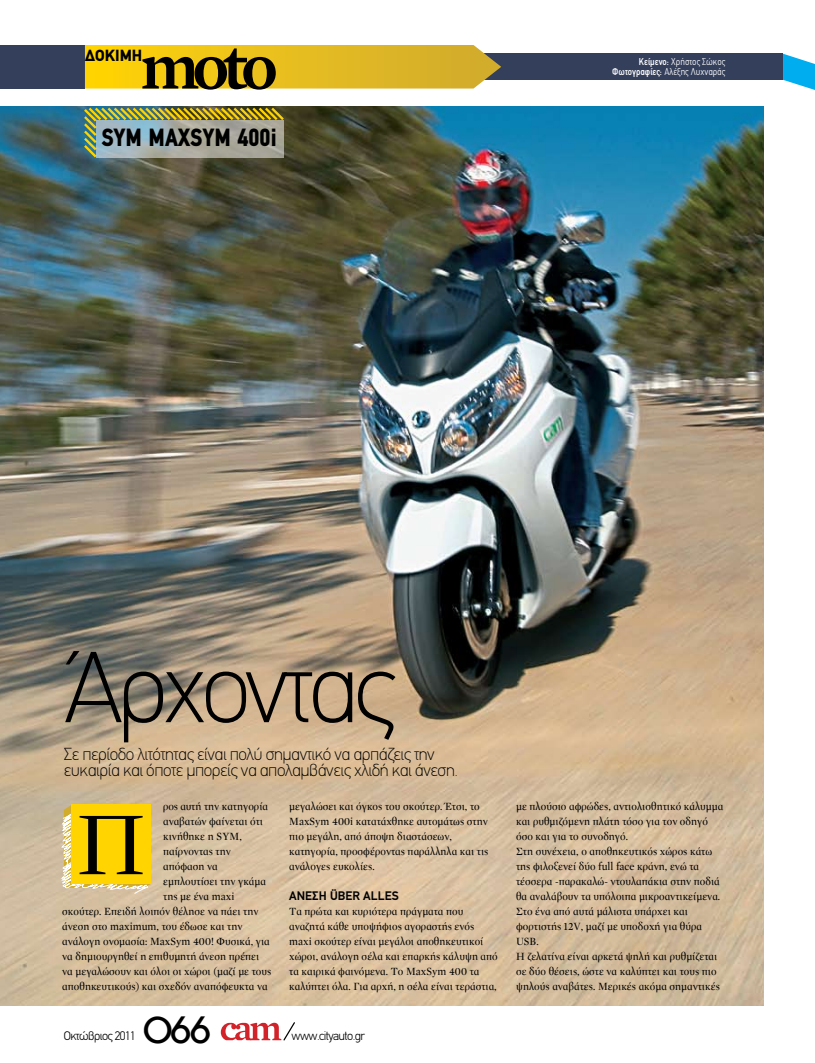
<style>
.page{position:relative;width:815px;height:1063px;background:#fff}
.page>*{position:absolute;margin:0;border:0;box-sizing:border-box;transform-origin:0 0}
.t1{font:100 101px "PF Din Text";letter-spacing:-.055em;color:#000}
.t2{font:91.5px "City Ds";color:#000;scale:.95 1}
.t3{font:700 67.75px "City Tx";color:#000}
.t4{font:36.25px "UB Front Bold";color:#000}
.t5{font:900 condensed 25px "PF Din Text";letter-spacing:.005em;color:#000}
.t6{font:100 17.5px/16.2px "PF Din Text";letter-spacing:-.025em;color:#000}
.t7{font:900 16.25px "PF Din Text";letter-spacing:.005em;color:#000}
.t8{font:300 12.5px "PF Din Text";letter-spacing:-.045em;color:#000}
.t9{font:700 12.5px "PF Din Text";letter-spacing:.005em;color:#000}
.t10{font:11.25px/15px "City Ds";letter-spacing:.005em;color:#000;scale:.95 1}
.t11{font:300 condensed 10px/10px "PF Din Text";letter-spacing:.005em;color:#fff;text-align:right}
.s1{font-weight:500}
</style>
<div class="page">
<svg style="left:783px;top:54px;width:32px;height:36px"></svg>
<div style="left:449px;top:54px;width:334px;height:26px;background:#343f5c"></div>
<div style="left:0;top:45px;width:85px;height:44px;background:#343f5c"></div>
<svg style="left:85px;top:45px;width:416px;height:44px;background:#e7bf23"></svg>
<svg style="left:221px;top:1022px;width:74px;height:19px"></svg>
<img style="left:0;top:106px;width:763px;height:899px">
<img style="left:82px;top:106px;width:204px;height:54px">
<svg style="left:96px;top:120px;width:188px;height:38px;background:#a4adaa"></svg>
<svg style="left:61px;top:805px;width:96px;height:89px;background:#decb9e"></svg>
<div style="left:72px;top:805px;width:79px;height:79px;background:#ffd400"></div>
<h3 class="t3" style="left:141px;top:26px;width:139px">moto</h3>
<h3 class="t7" style="left:85px;top:46px;width:59px">ΔΟΚΙΜΗ</h3>
<h3 class="t5" style="left:101px;top:123px;width:177px">SYM MAXSYM 400i</h3>
<p class="t11" style="left:612px;top:57px;width:114px"><span class="s1">Κείμενο:</span> Χρήστος Σώκος<br><span class="s1">Φωτογραφίες:</span> Αλέξης Λυχναράς</p>
<h1 class="t1" style="left:64px;top:627px;width:333px">Άρχοντας</h1>
<h3 class="t6" style="left:64px;top:746px;width:396px">Σε περίοδο λιτότητας είναι πολύ σημαντικό να αρπάζεις την ευκαιρία και όποτε μπορείς να απολαμβάνεις χλιδή και άνεση.</h3>
<p class="t10" style="left:163px;top:799px;width:112px">ρος αυτή την κατηγορία</p>
<p class="t10" style="left:163px;top:814px;width:107px">αναβατών φαίνεται ότι</p>
<p class="t10" style="left:163px;top:829px;width:84px">κινήθηκε η SYM,</p>
<p class="t10" style="left:163px;top:844px;width:73px">παίρνοντας την</p>
<p class="t10" style="left:163px;top:859px;width:59px">απόφαση να</p>
<p class="t10" style="left:163px;top:874px;width:110px">εμπλουτίσει την γκάμα</p>
<p class="t10" style="left:163px;top:889px;width:76px">της με ένα maxi</p>
<p class="t10" style="left:62px;top:904px;width:208px">σκούτερ. Επειδή λοιπόν θέλησε να πάει την</p>
<p class="t10" style="left:62px;top:919px;width:191px">άνεση στο maximum, του έδωσε και την</p>
<p class="t10" style="left:62px;top:934px;width:220px">ανάλογη ονομασία: MaxSym 400! Φυσικά, για</p>
<p class="t10" style="left:62px;top:949px;width:209px">να δημιουργηθεί η επιθυμητή άνεση πρέπει</p>
<p class="t10" style="left:62px;top:964px;width:222px">να μεγαλώσουν και όλοι οι χώροι (μαζί με τους</p>
<p class="t10" style="left:62px;top:979px;width:218px">αποθηκευτικούς) και σχεδόν αναπόφευκτα να</p>
<h2 class="t2" style="left:76px;top:793px;width:74px">Π</h2>
<p class="t8" style="left:64px;top:1029px;width:74px">Οκτώβριος 2011</p>
<h3 class="t4" style="left:144px;top:1008px;width:69px">066</h3>
<p class="t10" style="left:289px;top:799px;width:211px">μεγαλώσει και όγκος του σκούτερ. Έτσι, το MaxSym 400i κατατάχθηκε αυτομάτως στην πιο μεγάλη, από άποψη διαστάσεων, κατηγορία, προσφέροντας παράλληλα και τις ανάλογες ευκολίες.</p>
<p class="t9" style="left:289px;top:888px;width:111px">ΆΝΕΣΗ ÜBER ALLES</p>
<p class="t10" style="left:289px;top:904px;width:221px">Tα πρώτα και κυριότερα πράγματα που αναζητά κάθε υποψήφιος αγοραστής ενός maxi σκούτερ είναι μεγάλοι αποθηκευτικοί χώροι, ανάλογη σέλα και επαρκής κάλυψη από τα καιρικά φαινόμενα. Το MaxSym 400 τα καλύπτει όλα. Για αρχή, η σέλα είναι τεράστια,</p>
<p class="t8" style="left:291px;top:1029px;width:75px">www.cityauto.gr</p>
<p class="t10" style="left:516px;top:799px;width:220px">με πλούσιο αφρώδες, αντιολισθητικό κάλυμμα και ρυθμιζόμενη πλάτη τόσο για τον οδηγό όσο και για το συνοδηγό.<br>Στη συνέχεια, ο αποθηκευτικός χώρος κάτω της φιλοξενεί δύο full face κράνη, ενώ τα τέσσερα -παρακαλώ- ντουλαπάκια στην ποδιά θα αναλάβουν τα υπόλοιπα μικροαντικείμενα.<br>Στο ένα από αυτά μάλιστα υπάρχει και φορτιστής 12V, μαζί με υποδοχή για θύρα USB.<br>Η ζελατίνα είναι αρκετά ψηλή και ρυθμίζεται σε δύο θέσεις, ώστε να καλύπτει και τους πιο ψηλούς αναβάτες. Μερικές ακόμα σημαντικές</p>
</div>
